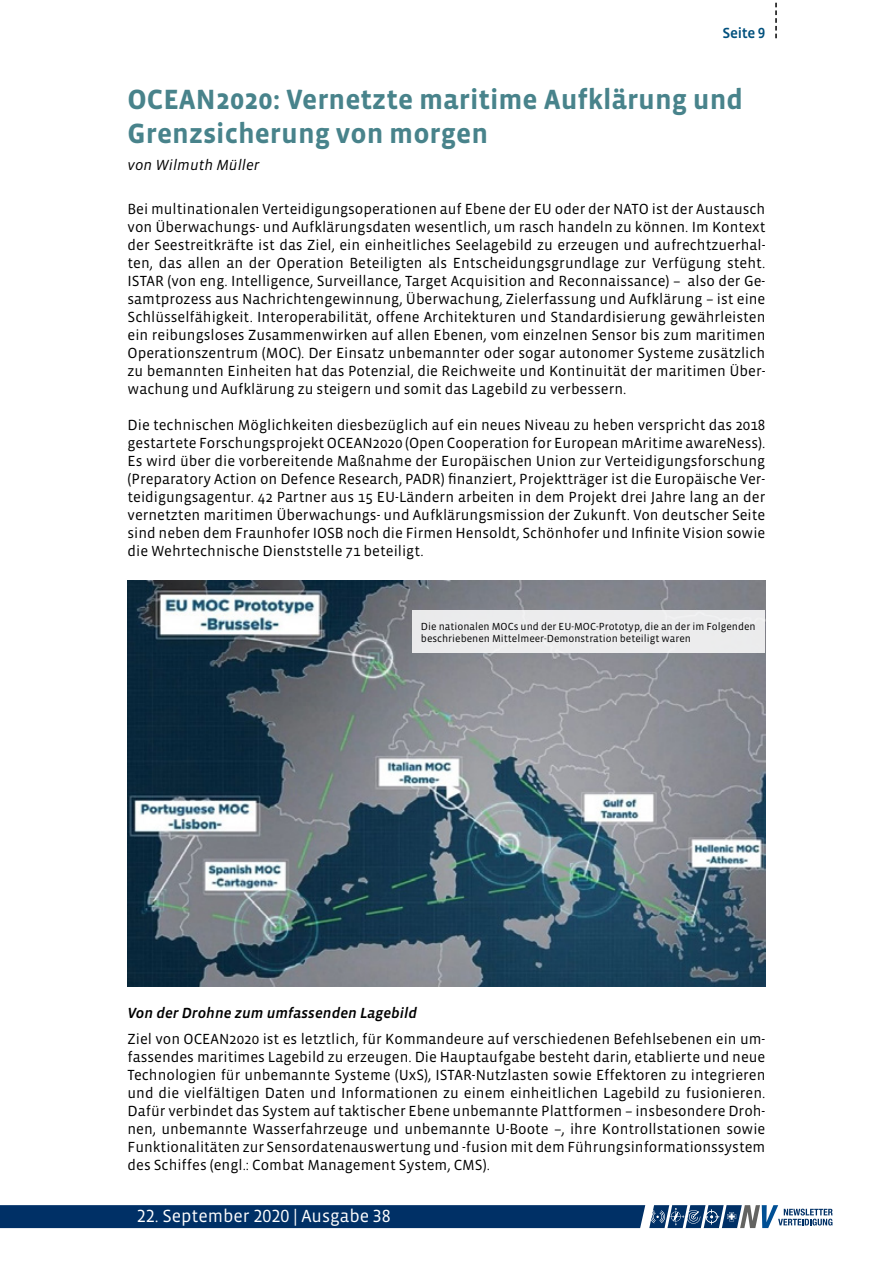
<style>
.page{position:relative;width:893px;height:1263px;background:#fff}
.page>*{position:absolute;margin:0;border:0;box-sizing:border-box;transform-origin:0 0}
.t1{font:700 28.5px/34.2px "Vista Sans OTCE";color:#48838b}
.t2{font:18px "Vista Sans OTCE";color:#fff}
.t3{font:15px/18px "Vista Sans OTCE";color:#000;text-align:justify}
.t4{font:italic 500 15px "Vista Sans OTCE";color:#000}
.t5{font:italic 15px "Vista Sans OTCE";color:#000}
.t6{font:500 15px "Vista Sans OTCE";letter-spacing:-.02em;color:#00507d}
.t7{font:10.5px/12.6px "Vista Sans OTCE";color:#000}
</style>
<div class="page">
<img style="left:128px;top:580px;width:637px;height:406px">
<div style="left:412px;top:610px;width:353px;height:43px;background:#ececed"></div>
<svg style="left:0;top:1205px;width:833px;height:24px;background:#264e7c"></svg>
<svg style="left:775px;top:2px;width:2px;height:36px"></svg>
<p class="t6" style="left:722px;top:25px;width:44px">Seite 9</p>
<h1 class="t1" style="left:128px;top:82px;width:617px">OCEAN2020: Vernetzte maritime Aufklärung und<br>Grenzsicherung von morgen</h1>
<p class="t5" style="left:128px;top:156px;width:133px">von Wilmuth Müller</p>
<p class="t3" style="left:128px;top:199px;width:639px">Bei multinationalen Verteidigungsoperationen auf Ebene der EU oder der NATO ist der Austausch von Überwachungs- und Aufklärungsdaten wesentlich, um rasch handeln zu können. Im Kontext der Seestreitkräfte ist das Ziel, ein einheitliches Seelagebild zu erzeugen und aufrechtzuerhal&shy;ten, das allen an der Operation Beteiligten als Entscheidungsgrundlage zur Verfügung steht.<br>ISTAR (von eng. Intelligence, Surveillance, Target Acquisition and Reconnaissance) – also der Ge&shy;samtprozess aus Nachrichtengewinnung, Überwachung, Zielerfassung und Aufklärung – ist eine Schlüsselfähigkeit. Interoperabilität, offene Architekturen und Standardisierung gewährleisten ein reibungsloses Zusammenwirken auf allen Ebenen, vom einzelnen Sensor bis zum maritimen Operationszentrum (MOC). Der Einsatz unbemannter oder sogar autonomer Systeme zusätzlich zu bemannten Einheiten hat das Potenzial, die Reichweite und Kontinuität der maritimen Über&shy;wachung und Aufklärung zu steigern und somit das Lagebild zu verbessern.</p>
<p class="t3" style="left:128px;top:415px;width:639px">Die technischen Möglichkeiten diesbezüglich auf ein neues Niveau zu heben verspricht das 2018 gestartete Forschungsprojekt OCEAN2020 (Open Cooperation for European mAritime awareNess).<br>Es wird über die vorbereitende Maßnahme der Europäischen Union zur Verteidigungsforschung (Preparatory Action on Defence Research, PADR) finanziert, Projektträger ist die Europäische Ver&shy;teidigungsagentur. 42 Partner aus 15 EU-Ländern arbeiten in dem Projekt drei Jahre lang an der vernetzten maritimen Überwachungs- und Aufklärungsmission der Zukunft. Von deutscher Seite sind neben dem Fraunhofer IOSB noch die Firmen Hensoldt, Schönhofer und Infinite Vision sowie die Wehrtechnische Dienststelle 71 beteiligt.</p>
<p class="t7" style="left:421px;top:620px;width:336px">Die nationalen MOCs und der EU-MOC-Prototyp, die an der im Folgenden beschriebenen Mittelmeer-Demonstration beteiligt waren</p>
<p class="t4" style="left:128px;top:1005px;width:291px">Von der Drohne zum umfassenden Lagebild</p>
<p class="t3" style="left:128px;top:1029px;width:639px">Ziel von OCEAN2020 ist es letztlich, für Kommandeure auf verschiedenen Befehlsebenen ein um&shy;fassendes maritimes Lagebild zu erzeugen. Die Hauptaufgabe besteht darin, etablierte und neue Technologien für unbemannte Systeme (UxS), ISTAR-Nutzlasten sowie Effektoren zu integrieren und die vielfältigen Daten und Informationen zu einem einheitlichen Lagebild zu fusionieren.<br>Dafür verbindet das System auf taktischer Ebene unbemannte Plattformen – insbesondere Droh&shy;nen, unbemannte Wasserfahrzeuge und unbemannte U-Boote –, ihre Kontrollstationen sowie Funktionalitäten zur Sensordatenauswertung und -fusion mit dem Führungsinformationssystem des Schiffes (engl.: Combat Management System, CMS).</p>
<p class="t2" style="left:137px;top:1205px;width:255px">22. September 2020 | Ausgabe 38</p>
</div>
